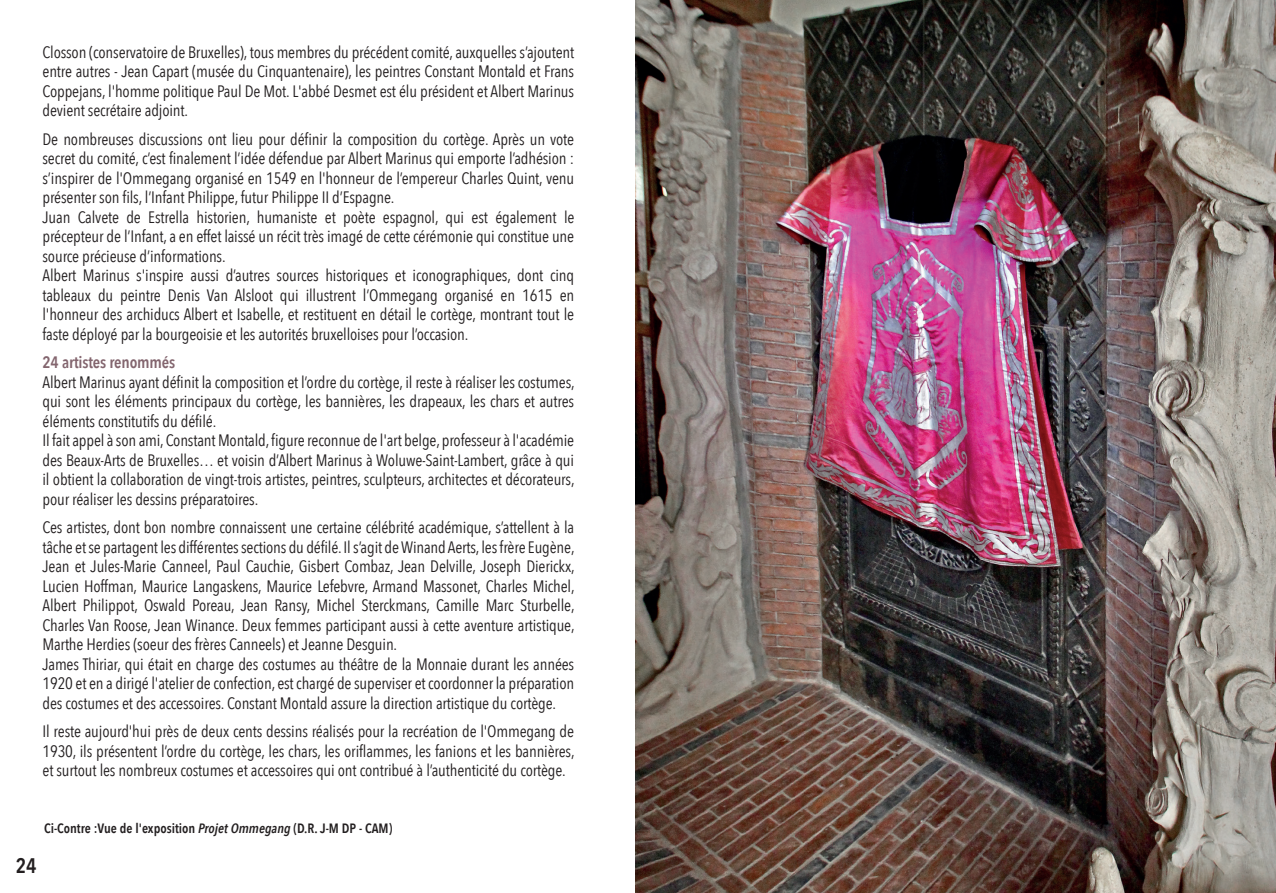
<style>
.page{position:relative;width:1276px;height:893px;background:#fff}
.page>*{position:absolute;margin:0;border:0;box-sizing:border-box;transform-origin:0 0}
.t1{font:600 21px "Avenir Next Condensed";color:#231f20}
.CorpDeTexte{font:16.5px/19.5px "Avenir Next Condensed";letter-spacing:-.01em;color:#231f20;text-align:justify}
.CorpDeTexte-2{font:600 16.5px "Avenir Next Condensed";letter-spacing:-.01em;color:#83656e}
.CorpDeTexte-3{font:600 13.5px "Avenir Next Condensed";color:#231f20}
.s1{font-style:italic}
</style>
<div class="page">
<img style="left:636px;top:0;width:640px;height:893px">
<p class="CorpDeTexte" style="left:43px;top:41px;width:533px">Closson (conservatoire de Bruxelles), tous membres du précédent comité, auxquelles s’ajoutent entre autres - Jean Capart (musée du Cinquantenaire), les peintres Constant Montald et Frans Coppejans, l'homme politique Paul De Mot. L'abbé Desmet est élu président et Albert Marinus devient secrétaire adjoint.</p>
<p class="CorpDeTexte" style="left:43px;top:128px;width:533px">De nombreuses discussions ont lieu pour définir la composition du cortège. Après un vote secret du comité, c’est finalement l’idée défendue par Albert Marinus qui emporte l’adhésion : s’inspirer de l'Ommegang organisé en 1549 en l'honneur de l’empereur Charles Quint, venu présenter son fils, l’Infant Philippe, futur Philippe II d’Espagne.</p>
<p class="CorpDeTexte" style="left:43px;top:206px;width:533px">Juan Calvete de Estrella historien, humaniste et poète espagnol, qui est également le précepteur de l’Infant, a en effet laissé un récit très imagé de cette cérémonie qui constitue une source précieuse d’informations.</p>
<p class="CorpDeTexte" style="left:43px;top:265px;width:533px">Albert Marinus s'inspire aussi d’autres sources historiques et iconographiques, dont cinq tableaux du peintre Denis Van Alsloot qui illustrent l’Ommegang organisé en 1615 en l'honneur des archiducs Albert et Isabelle, et restituent en détail le cortège, montrant tout le faste déployé par la bourgeoisie et les autorités bruxelloises pour l’occasion.</p>
<p class="CorpDeTexte-2" style="left:43px;top:348px;width:134px">24 artistes renommés</p>
<p class="CorpDeTexte" style="left:43px;top:371px;width:534px">Albert Marinus ayant définit la composition et l’ordre du cortège, il reste à réaliser les costumes, qui sont les éléments principaux du cortège, les bannières, les drapeaux, les chars et autres éléments constitutifs du défilé.</p>
<p class="CorpDeTexte" style="left:43px;top:430px;width:533px">Il fait appel à son ami, Constant Montald, figure reconnue de l'art belge, professeur à l'académie des Beaux-Arts de Bruxelles… et voisin d’Albert Marinus à Woluwe-Saint-Lambert, grâce à qui il obtient la collaboration de vingt-trois artistes, peintres, sculpteurs, architectes et décorateurs, pour réaliser les dessins préparatoires.</p>
<p class="CorpDeTexte" style="left:43px;top:517px;width:534px">Ces artistes, dont bon nombre connaissent une certaine célébrité académique, s’attellent à la tâche et se partagent les différentes sections du défilé. Il s’agit de Winand Aerts, les frère Eugène, Jean et Jules-Marie Canneel, Paul Cauchie, Gisbert Combaz, Jean Delville, Joseph Dierickx, Lucien Hoffman, Maurice Langaskens, Maurice Lefebvre, Armand Massonet, Charles Michel, Albert Philippot, Oswald Poreau, Jean Ransy, Michel Sterckmans, Camille Marc Sturbelle, Charles Van Roose, Jean Winance. Deux femmes participant aussi à cette aventure artistique, Marthe Herdies (soeur des frères Canneels) et Jeanne Desguin.</p>
<p class="CorpDeTexte" style="left:43px;top:653px;width:533px">James Thiriar, qui était en charge des costumes au théâtre de la Monnaie durant les années 1920 et en a dirigé l'atelier de confection, est chargé de superviser et coordonner la préparation des costumes et des accessoires. Constant Montald assure la direction artistique du cortège.</p>
<p class="CorpDeTexte" style="left:43px;top:721px;width:533px">Il reste aujourd'hui près de deux cents dessins réalisés pour la recréation de l'Ommegang de 1930, ils présentent l’ordre du cortège, les chars, les oriflammes, les fanions et les bannières, et surtout les nombreux costumes et accessoires qui ont contribué à l’authenticité du cortège.</p>
<p class="CorpDeTexte-3" style="left:44px;top:816px;width:350px">Ci-Contre :Vue de l'exposition <span class="s1">Projet Ommegang</span> (D.R. J-M DP - CAM)</p>
<p class="t1" style="left:16px;top:847px;width:23px">24</p>
</div>
